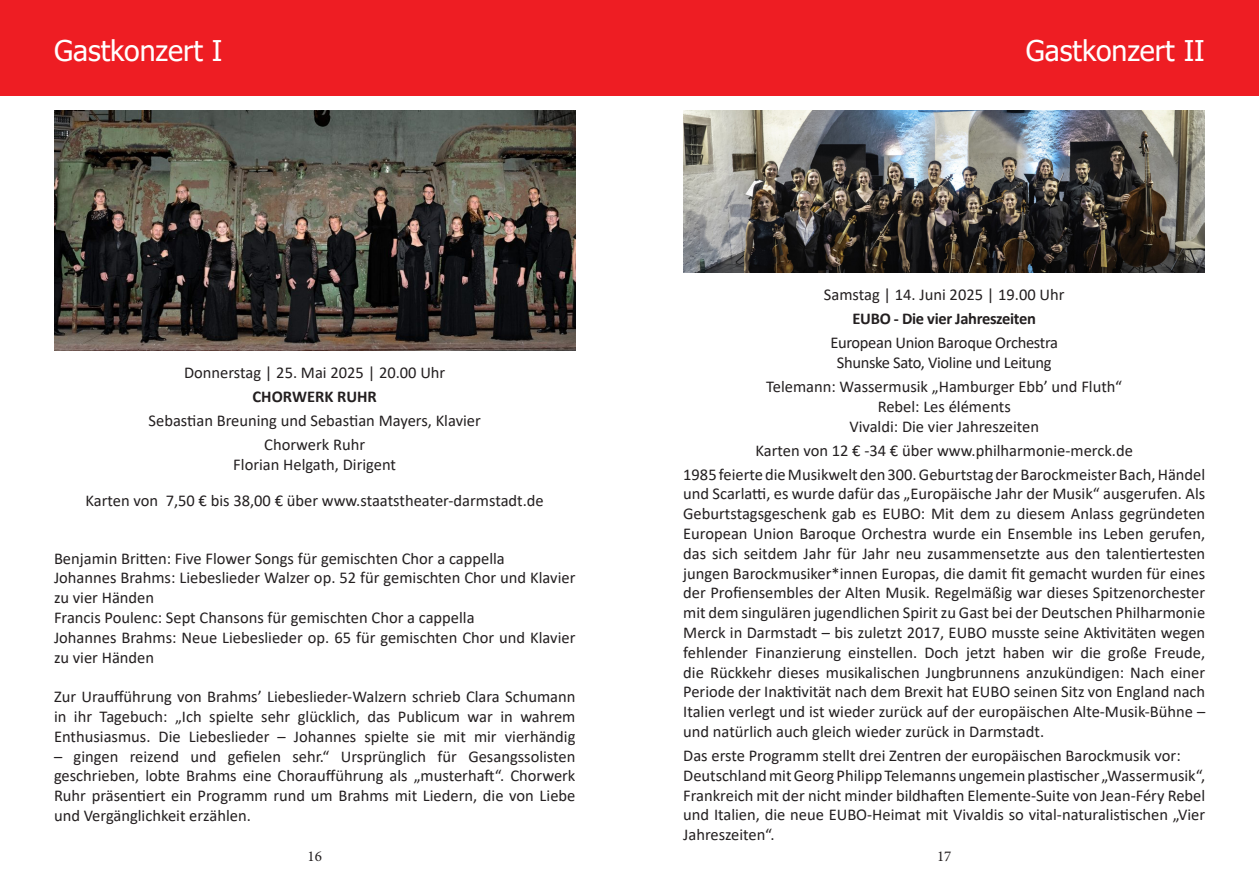
<style>
.page{position:relative;width:1259px;height:893px;background:#fff}
.page>*{position:absolute;margin:0;border:0;box-sizing:border-box;transform-origin:0 0}
.t1{font:28.5px "Tahoma";color:#fff}
.t2{font:16.5px/19.8px "Calibri";color:#231f20;text-align:justify}
.t3{font:16.5px "Calibri";letter-spacing:-.02em;color:#231f20}
.t4{font:700 16.5px "Calibri";letter-spacing:-.02em;color:#231f20}
.t5{font:700 16.5px "Calibri";color:#231f20}
.t6{font:15px "Minion Pro";color:#231f20}
</style>
<div class="page">
<div style="left:0;top:0;width:629px;height:96px;background:#ee1d23"></div>
<img style="left:54px;top:111px;width:521px;height:240px">
<div style="left:629px;top:0;width:630px;height:96px;background:#ee1d23"></div>
<img style="left:683px;top:111px;width:522px;height:162px">
<p class="t1" style="left:54px;top:31px;width:170px">Gastkonzert I</p>
<p class="t1" style="left:1026px;top:31px;width:181px">Gastkonzert II</p>
<p class="t2" style="left:184px;top:362px;width:263px">Donnerstag | 25. Mai 2025 | 20.00 Uhr</p>
<p class="t5" style="left:253px;top:385px;width:126px">CHORWERK RUHR</p>
<p class="t2" style="left:149px;top:410px;width:334px">Sebastian Breuning und Sebastian Mayers, Klavier</p>
<p class="t2" style="left:264px;top:434px;width:102px">Chorwerk Ruhr</p>
<p class="t2" style="left:233px;top:454px;width:164px">Florian Helgath, Dirigent</p>
<p class="t2" style="left:86px;top:490px;width:460px">Karten von 7,50 € bis 38,00 € über www.staatstheater-darmstadt.de</p>
<p class="t2" style="left:54px;top:548px;width:452px">Benjamin Britten: Five Flower Songs für gemischten Chor a cappella</p>
<p class="t2" style="left:54px;top:568px;width:523px">Johannes Brahms: Liebeslieder Walzer op. 52 für gemischten Chor und Klavier zu vier Händen</p>
<p class="t2" style="left:54px;top:607px;width:422px">Francis Poulenc: Sept Chansons für gemischten Chor a cappella</p>
<p class="t2" style="left:54px;top:627px;width:523px">Johannes Brahms: Neue Liebeslieder op. 65 für gemischten Chor und Klavier zu vier Händen</p>
<p class="t2" style="left:54px;top:686px;width:523px">Zur Uraufführung von Brahms’ Liebeslieder-Walzern schrieb Clara Schumann in ihr Tagebuch: „Ich spielte sehr glücklich, das Publicum war in wahrem Enthusiasmus. Die Liebeslieder – Johannes spielte sie mit mir vierhändig</p>
<p class="t2" style="left:54px;top:746px;width:523px">– gingen reizend und gefielen sehr.“ Ursprünglich für Gesangssolisten geschrieben, lobte Brahms eine Choraufführung als „musterhaft“. Chorwerk Ruhr präsentiert ein Programm rund um Brahms mit Liedern, die von Liebe und Vergänglichkeit erzählen.</p>
<p class="t2" style="left:824px;top:284px;width:242px">Samstag | 14. Juni 2025 | 19.00 Uhr</p>
<p class="t4" style="left:852px;top:307px;width:185px">EUBO - Die vier Jahreszeiten</p>
<p class="t3" style="left:830px;top:331px;width:229px">European Union Baroque Orchestra</p>
<p class="t3" style="left:837px;top:351px;width:216px">Shunske Sato, Violine und Leitung</p>
<p class="t2" style="left:766px;top:376px;width:357px">Telemann: Wassermusik „Hamburger Ebb’ und Fluth“</p>
<p class="t2" style="left:877px;top:396px;width:135px">Rebel: Les éléments</p>
<p class="t2" style="left:849px;top:416px;width:191px">Vivaldi: Die vier Jahreszeiten</p>
<p class="t2" style="left:755px;top:440px;width:379px">Karten von 12 € -34 € über www.philharmonie-merck.de</p>
<p class="t2" style="left:683px;top:464px;width:523px">1985 feierte die Musikwelt den 300. Geburtstag der Barockmeister Bach, Händel und Scarlatti, es wurde dafür das „Europäische Jahr der Musik“ ausgerufen. Als Geburtstagsgeschenk gab es EUBO: Mit dem zu diesem Anlass gegründeten European Union Baroque Orchestra wurde ein Ensemble ins Leben gerufen, das sich seitdem Jahr für Jahr neu zusammensetzte aus den talentiertesten jungen Barockmusiker*innen Europas, die damit fit gemacht wurden für eines der Profiensembles der Alten Musik. Regelmäßig war dieses Spitzenorchester mit dem singulären jugendlichen Spirit zu Gast bei der Deutschen Philharmonie Merck in Darmstadt – bis zuletzt 2017, EUBO musste seine Aktivitäten wegen fehlender Finanzierung einstellen. Doch jetzt haben wir die große Freude, die Rückkehr dieses musikalischen Jungbrunnens anzukündigen: Nach einer Periode der Inaktivität nach dem Brexit hat EUBO seinen Sitz von England nach Italien verlegt und ist wieder zurück auf der europäischen Alte-Musik-Bühne – und natürlich auch gleich wieder zurück in Darmstadt.</p>
<p class="t2" style="left:683px;top:745px;width:499px">Das erste Programm stellt drei Zentren der europäischen Barockmusik vor:</p>
<p class="t2" style="left:683px;top:765px;width:523px">Deutschland mit Georg Philipp Telemanns ungemein plastischer „Wassermusik“, Frankreich mit der nicht minder bildhaften Elemente-Suite von Jean-Féry Rebel und Italien, die neue EUBO-Heimat mit Vivaldis so vital-naturalistischen „Vier Jahreszeiten“.</p>
<p class="t6" style="left:307px;top:846px;width:16px">16</p>
<p class="t6" style="left:937px;top:846px;width:16px">17</p>
</div>
